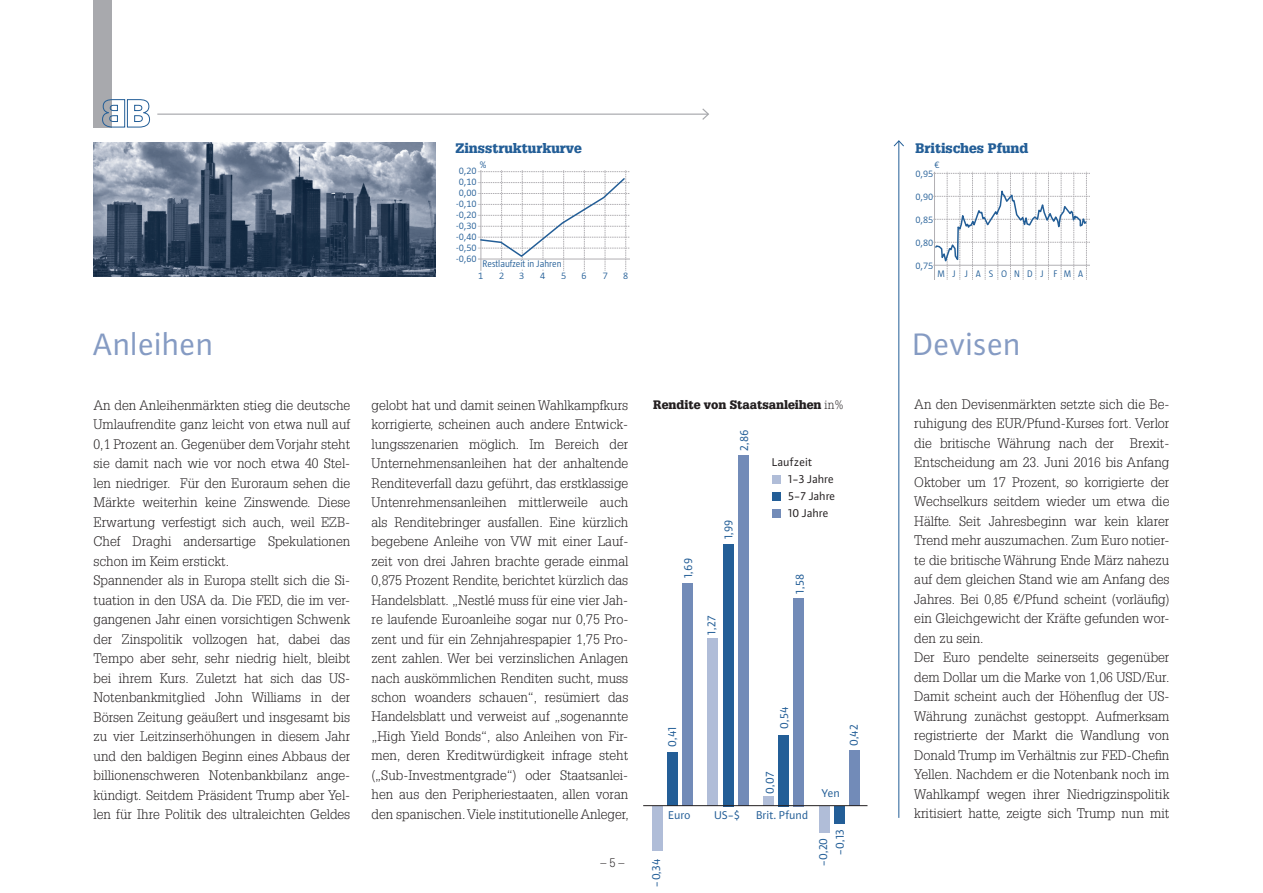
<style>
.page{position:relative;width:1263px;height:893px;background:#fff}
.page>*{position:absolute;margin:0;border:0;box-sizing:border-box;transform-origin:0 0}
.t1{font:33px "Plus Sans Normal";color:#859bc3}
.t2{font:300 13.5px/19.5px "Glypha LT Std";color:#231f20}
.t3{font:900 13.5px "Glypha LT Std";color:#235e97}
.t4{font:12px "Plus Sans Normal LF";color:#235e97}
.t5{font:12px "Plus Sans Normal LF";color:#231f20}
.t6{font:900 12px "Glypha LT Std";color:#231f20}
.t7{font:300 12px "Glypha LT Std";color:#231f20}
.t8{font:300 9.75px/10.9px "Taz LT4";color:#235e97;text-align:justify}
.t9{font:300 9.75px "Taz LT4";letter-spacing:.78em;color:#235e97}
.s1{font-weight:300}
</style>
<div class="page">
<svg style="left:478px;top:170px;width:152px;height:101px"></svg>
<svg style="left:933px;top:172px;width:157px;height:108px"></svg>
<img style="left:94px;top:142px;width:342px;height:134px">
<div style="left:667px;top:752px;width:11px;height:54px;background:#235e97"></div>
<div style="left:652px;top:806px;width:11px;height:45px;background:#b0bdd8"></div>
<div style="left:682px;top:584px;width:11px;height:222px;background:#728bb8"></div>
<div style="left:722px;top:544px;width:11px;height:262px;background:#235e97"></div>
<div style="left:707px;top:639px;width:11px;height:167px;background:#b0bdd8"></div>
<div style="left:738px;top:456px;width:11px;height:350px;background:#728bb8"></div>
<div style="left:778px;top:735px;width:11px;height:71px;background:#235e97"></div>
<div style="left:763px;top:797px;width:11px;height:9px;background:#b0bdd8"></div>
<div style="left:793px;top:598px;width:11px;height:208px;background:#728bb8"></div>
<div style="left:834px;top:806px;width:11px;height:17px;background:#235e97"></div>
<div style="left:819px;top:806px;width:11px;height:26px;background:#b0bdd8"></div>
<div style="left:849px;top:751px;width:11px;height:55px;background:#728bb8"></div>
<div style="left:772px;top:492px;width:9px;height:9px;background:#235e97"></div>
<div style="left:772px;top:475px;width:9px;height:8px;background:#b0bdd8"></div>
<div style="left:772px;top:509px;width:9px;height:9px;background:#728bb8"></div>
<hr style="left:643px;top:805px;width:224px;height:1px;background:#231f20">
<hr style="left:898px;top:141px;width:1px;height:677px;background:#235e97">
<svg style="left:893px;top:140px;width:11px;height:7px"></svg>
<div style="left:94px;top:0;width:18px;height:128px;background:#a8a9ad"></div>
<svg style="left:102px;top:99px;width:48px;height:29px"></svg>
<hr style="left:157px;top:114px;width:551px;height:1px;background:#a8a9ad">
<svg style="left:701px;top:108px;width:8px;height:12px"></svg>
<h1 class="t1" style="left:94px;top:323px;width:122px">Anleihen</h1>
<p class="t3" style="left:455px;top:140px;width:128px">Zinsstrukturkurve</p>
<p class="t3" style="left:915px;top:140px;width:115px">Britisches Pfund</p>
<p class="t8" style="left:480px;top:159px;width:8px">%</p>
<p class="t8" style="left:935px;top:159px;width:7px">€</p>
<p class="t8" style="left:456px;top:166px;width:22px">0,20<br>0,10<br>0,00 -0,10 -0,20 -0,30 -0,40 -0,50 -0,60</p>
<p class="t8" style="left:915px;top:168px;width:19px">0,95</p>
<p class="t8" style="left:915px;top:191px;width:19px">0,90</p>
<p class="t8" style="left:915px;top:214px;width:19px">0,85</p>
<p class="t8" style="left:915px;top:237px;width:19px">0,80</p>
<p class="t8" style="left:915px;top:260px;width:19px">0,75</p>
<p class="t8" style="left:482px;top:259px;width:81px">Restlaufzeit in Jahren</p>
<p class="t9" style="left:937px;top:268px;width:147px">MJ JASONDJ FMA</p>
<p class="t8" style="left:478px;top:270px;width:7px">1</p>
<p class="t8" style="left:499px;top:270px;width:7px">2</p>
<p class="t8" style="left:519px;top:270px;width:7px">3</p>
<p class="t8" style="left:540px;top:270px;width:7px">4</p>
<p class="t8" style="left:561px;top:270px;width:7px">5</p>
<p class="t8" style="left:581px;top:270px;width:7px">6</p>
<p class="t8" style="left:603px;top:270px;width:7px">7</p>
<p class="t8" style="left:623px;top:270px;width:7px">8</p>
<h1 class="t1" style="left:913px;top:323px;width:110px">Devisen</h1>
<p class="t2" style="left:94px;top:395px;width:258px">An den Anleihenmärkten stieg die deutsche Umlaufrendite ganz leicht von etwa null auf 0,1 Prozent an. Gegenüber dem Vorjahr steht sie damit nach wie vor noch etwa 40 Stel&shy;len niedriger. Für den Euroraum sehen die Märkte weiterhin keine Zinswende. Diese Erwartung verfestigt sich auch, weil EZB-Chef Draghi andersartige Spekulationen schon im Keim erstickt.<br>Spannender als in Europa stellt sich die Si&shy;tuation in den USA da. Die FED, die im ver&shy;gangenen Jahr einen vorsichtigen Schwenk der Zinspolitik vollzogen hat, dabei das Tempo aber sehr, sehr niedrig hielt, bleibt bei ihrem Kurs. Zuletzt hat sich das US-Notenbankmitglied John Williams in der Börsen Zeitung geäußert und insgesamt bis zu vier Leitzinserhöhungen in diesem Jahr und den baldigen Beginn eines Abbaus der billionenschweren Notenbankbilanz ange&shy;kündigt. Seitdem Präsident Trump aber Yel&shy;len für Ihre Politik des ultraleichten Geldes</p>
<p class="t2" style="left:372px;top:395px;width:259px;text-align:justify">gelobt hat und damit seinen Wahlkampfkurs korrigierte, scheinen auch andere Entwick&shy;lungsszenarien möglich. Im Bereich der Unternehmensanleihen hat der anhaltende Renditeverfall dazu geführt, das erstklassige Untenrehmensanleihen mittlerweile auch als Renditebringer ausfallen. Eine kürzlich begebene Anleihe von VW mit einer Lauf&shy;zeit von drei Jahren brachte gerade einmal 0,875 Prozent Rendite, berichtet kürzlich das Handelsblatt. „Nestlé muss für eine vier Jah&shy;re laufende Euroanleihe sogar nur 0,75 Pro&shy;zent und für ein Zehnjahrespapier 1,75 Pro&shy;zent zahlen. Wer bei verzinslichen Anlagen nach auskömmlichen Renditen sucht, muss schon woanders schauen“, resümiert das Handelsblatt und verweist auf „sogenannte „High Yield Bonds“, also Anleihen von Fir&shy;men, deren Kreditwürdigkeit infrage steht („Sub-Investmentgrade“) oder Staatsanlei&shy;hen aus den Peripheriestaaten, allen voran den spanischen. Viele institutionelle Anleger,</p>
<p class="t7" style="left:600px;top:856px;width:25px">– 5 –</p>
<p class="t6" style="left:653px;top:398px;width:192px">Rendite von Staatsanleihen <span class="s1">in%</span></p>
<p class="t4" style="left:736px;top:451px;width:23px;rotate:-90deg">2,86</p>
<p class="t4" style="left:680px;top:578px;width:22px;rotate:-90deg">1,69</p>
<p class="t4" style="left:720px;top:539px;width:21px;rotate:-90deg">1,99</p>
<p class="t4" style="left:704px;top:635px;width:20px;rotate:-90deg">1,27</p>
<p class="t5" style="left:772px;top:454px;width:42px">Laufzeit</p>
<p class="t5" style="left:788px;top:471px;width:47px">1-3 Jahre</p>
<p class="t5" style="left:788px;top:488px;width:49px">5-7 Jahre</p>
<p class="t5" style="left:788px;top:506px;width:42px">10 Jahre</p>
<p class="t4" style="left:792px;top:594px;width:21px;rotate:-90deg">1,58</p>
<p class="t4" style="left:664px;top:747px;width:22px;rotate:-90deg">0,41</p>
<p class="t4" style="left:776px;top:728px;width:24px;rotate:-90deg">0,54</p>
<p class="t4" style="left:762px;top:794px;width:24px;rotate:-90deg">0,07</p>
<p class="t4" style="left:668px;top:807px;width:24px">Euro</p>
<p class="t4" style="left:714px;top:807px;width:28px">US-$</p>
<p class="t4" style="left:757px;top:807px;width:54px">Brit. Pfund</p>
<p class="t4" style="left:846px;top:746px;width:23px;rotate:-90deg">0,42</p>
<p class="t4" style="left:822px;top:785px;width:20px">Yen</p>
<p class="t4" style="left:648px;top:886px;width:30px;rotate:-90deg">-0,34</p>
<p class="t4" style="left:832px;top:855px;width:27px;rotate:-90deg">-0,13</p>
<p class="t4" style="left:815px;top:866px;width:30px;rotate:-90deg">-0,20</p>
<p class="t2" style="left:914px;top:394px;width:257px">An den Devisenmärkten setzte sich die Be&shy;ruhigung des EUR/Pfund-Kurses fort. Verlor die britische Währung nach der Brexit-Entscheidung am 23. Juni 2016 bis Anfang Oktober um 17 Prozent, so korrigierte der Wechselkurs seitdem wieder um etwa die Hälfte. Seit Jahresbeginn war kein klarer Trend mehr auszumachen. Zum Euro notier&shy;te die britische Währung Ende März nahezu auf dem gleichen Stand wie am Anfang des Jahres. Bei 0,85 €/Pfund scheint (vorläufig) ein Gleichgewicht der Kräfte gefunden wor&shy;den zu sein.<br>Der Euro pendelte seinerseits gegenüber dem Dollar um die Marke von 1,06 USD/Eur.<br>Damit scheint auch der Höhenflug der US-Währung zunächst gestoppt. Aufmerksam registrierte der Markt die Wandlung von Donald Trump im Verhältnis zur FED-Chefin Yellen. Nachdem er die Notenbank noch im Wahlkampf wegen ihrer Niedrigzinspolitik kritisiert hatte, zeigte sich Trump nun mit</p>
</div>
